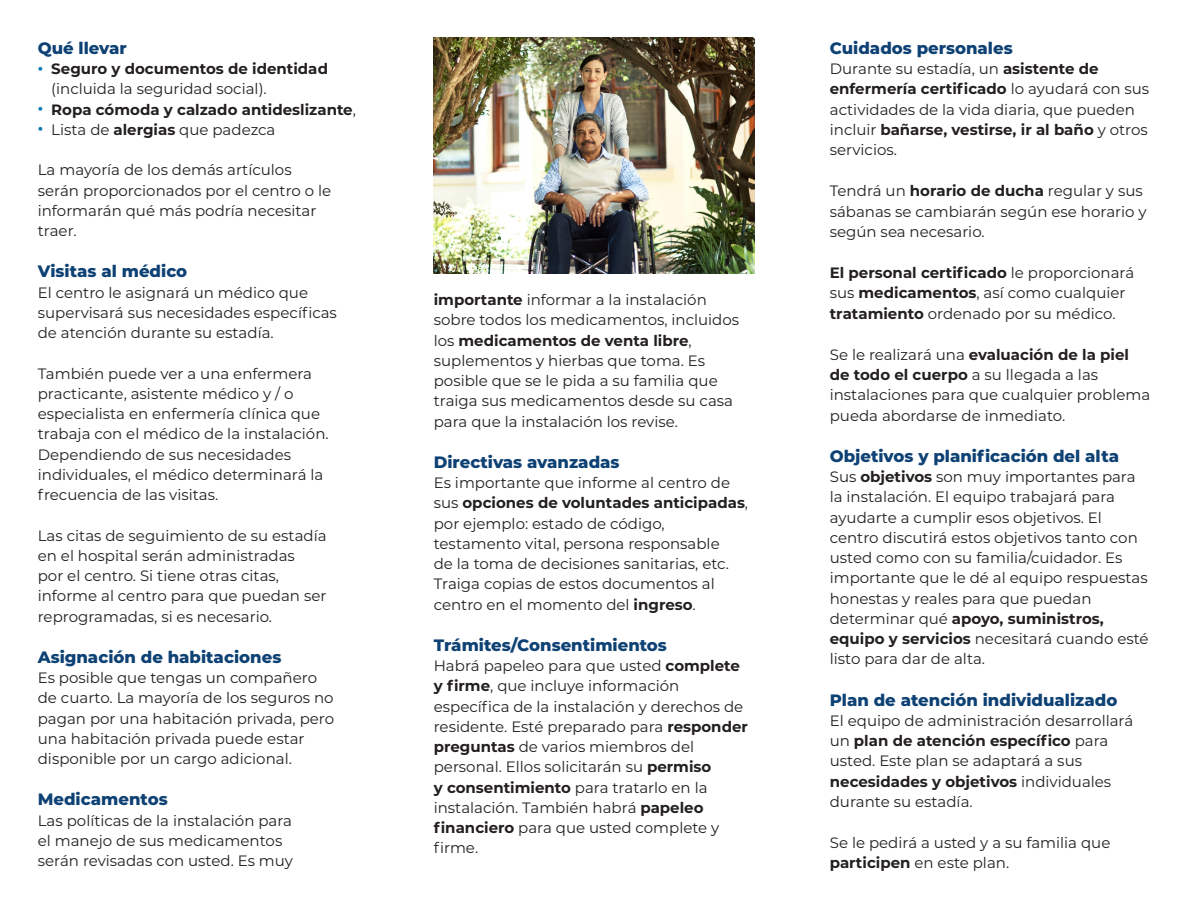
<style>
.page{position:relative;width:1188px;height:918px;background:#fff}
.page>*{position:absolute;margin:0;border:0;box-sizing:border-box;transform-origin:0 0}
.t1{font:800 16.5px "Montserrat";color:#0e4174}
.t2{font:15px/20.2px "Montserrat";color:#231f20}
.t3{font:700 15px/20.2px "Montserrat";color:#231f20}
.s1{color:#0074b3}
.s2{font-weight:400}
.s3{font-weight:700;color:#0074b3}
.s4{font-weight:700}
</style>
<div class="page">
<img style="left:434px;top:38px;width:320px;height:235px">
<p class="t1" style="left:38px;top:36px;width:91px">Qué llevar</p>
<p class="t3" style="left:51px;top:58px;width:278px;text-indent:-14px"><span class="s1">•</span> Seguro y documentos de identidad <span class="s2">(incluida la seguridad social).</span></p>
<p class="t3" style="left:38px;top:98px;width:320px"><span class="s1">•</span> Ropa cómoda y calzado antideslizante<span class="s2">,</span></p>
<p class="t2" style="left:38px;top:119px;width:239px"><span class="s3">•</span> Lista de <span class="s4">alergias</span> que padezca</p>
<p class="t2" style="left:38px;top:159px;width:295px">La mayoría de los demás artículos serán proporcionados por el centro o le informarán qué más podría necesitar traer.</p>
<p class="t1" style="left:38px;top:259px;width:151px">Visitas al médico</p>
<p class="t2" style="left:38px;top:282px;width:301px">El centro le asignará un médico que supervisará sus necesidades específicas de atención durante su estadía.</p>
<p class="t2" style="left:38px;top:363px;width:292px">También puede ver a una enfermera practicante, asistente médico y / o especialista en enfermería clínica que trabaja con el médico de la instalación.<br>Dependiendo de sus necesidades individuales, el médico determinará la frecuencia de las visitas.</p>
<p class="t2" style="left:38px;top:525px;width:290px">Las citas de seguimiento de su estadía en el hospital serán administradas<br>por el centro. Si tiene otras citas, informe al centro para que puedan ser reprogramadas, si es necesario.</p>
<p class="t1" style="left:38px;top:645px;width:245px">Asignación de habitaciones</p>
<p class="t2" style="left:38px;top:667px;width:298px">Es posible que tengas un compañero de cuarto. La mayoría de los seguros no pagan por una habitación privada, pero una habitación privada puede estar disponible por un cargo adicional.</p>
<p class="t1" style="left:38px;top:787px;width:131px">Medicamentos</p>
<p class="t2" style="left:38px;top:810px;width:257px">Las políticas de la instalación para el manejo de sus medicamentos serán revisadas con usted. Es muy</p>
<p class="t2" style="left:434px;top:289px;width:307px"><span class="s4">importante</span> informar a la instalación sobre todos los medicamentos, incluidos los <span class="s4">medicamentos de venta libre</span>, suplementos y hierbas que toma. Es posible que se le pida a su familia que traiga sus medicamentos desde su casa para que la instalación los revise.</p>
<p class="t1" style="left:434px;top:450px;width:187px">Directivas avanzadas</p>
<p class="t2" style="left:434px;top:472px;width:316px">Es importante que informe al centro de sus <span class="s4">opciones de voluntades anticipadas</span>, por ejemplo: estado de código, testamento vital, persona responsable<br>de la toma de decisiones sanitarias, etc.<br>Traiga copias de estos documentos al centro en el momento del <span class="s4">ingreso</span>.</p>
<p class="t1" style="left:434px;top:633px;width:235px">Trámites/Consentimientos</p>
<p class="t2" style="left:434px;top:655px;width:316px">Habrá papeleo para que usted <span class="s4">complete y firme</span>, que incluye información específica de la instalación y derechos de residente. Esté preparado para <span class="s4">responder preguntas</span> de varios miembros del personal. Ellos solicitarán su <span class="s4">permiso<br>y consentimiento</span> para tratarlo en la instalación. También habrá <span class="s4">papeleo financiero</span> para que usted complete y firme.</p>
<p class="t1" style="left:830px;top:36px;width:184px">Cuidados personales</p>
<p class="t2" style="left:830px;top:58px;width:321px">Durante su estadía, un <span class="s4">asistente de enfermería certificado</span> lo ayudará con sus actividades de la vida diaria, que pueden incluir <span class="s4">bañarse, vestirse, ir al baño</span> y otros servicios.</p>
<p class="t2" style="left:830px;top:180px;width:318px">Tendrá un <span class="s4">horario de ducha</span> regular y sus sábanas se cambiarán según ese horario y según sea necesario.</p>
<p class="t2" style="left:830px;top:262px;width:306px"><span class="s4">El personal certificado</span> le proporcionará sus <span class="s4">medicamentos</span>, así como cualquier <span class="s4">tratamiento</span> ordenado por su médico.</p>
<p class="t2" style="left:830px;top:344px;width:322px">Se le realizará una <span class="s4">evaluación de la piel de todo el cuerpo</span> a su llegada a las instalaciones para que cualquier problema pueda abordarse de inmediato.</p>
<p class="t1" style="left:830px;top:444px;width:291px">Objetivos y planificación del alta</p>
<p class="t2" style="left:830px;top:466px;width:320px">Sus <span class="s4">objetivos</span> son muy importantes para la instalación. El equipo trabajará para ayudarte a cumplir esos objetivos. El centro discutirá estos objetivos tanto con usted como con su familia/cuidador. Es importante que le dé al equipo respuestas honestas y reales para que puedan determinar qué <span class="s4">apoyo, suministros, equipo y servicios</span> necesitará cuando esté listo para dar de alta.</p>
<p class="t1" style="left:830px;top:688px;width:289px">Plan de atención individualizado</p>
<p class="t2" style="left:830px;top:710px;width:305px">El equipo de administración desarrollará un <span class="s4">plan de atención específico</span> para usted. Este plan se adaptará a sus <span class="s4">necesidades y objetivos</span> individuales durante su estadía.</p>
<p class="t2" style="left:830px;top:832px;width:282px">Se le pedirá a usted y a su familia que <span class="s4">participen</span> en este plan.</p>
</div>
